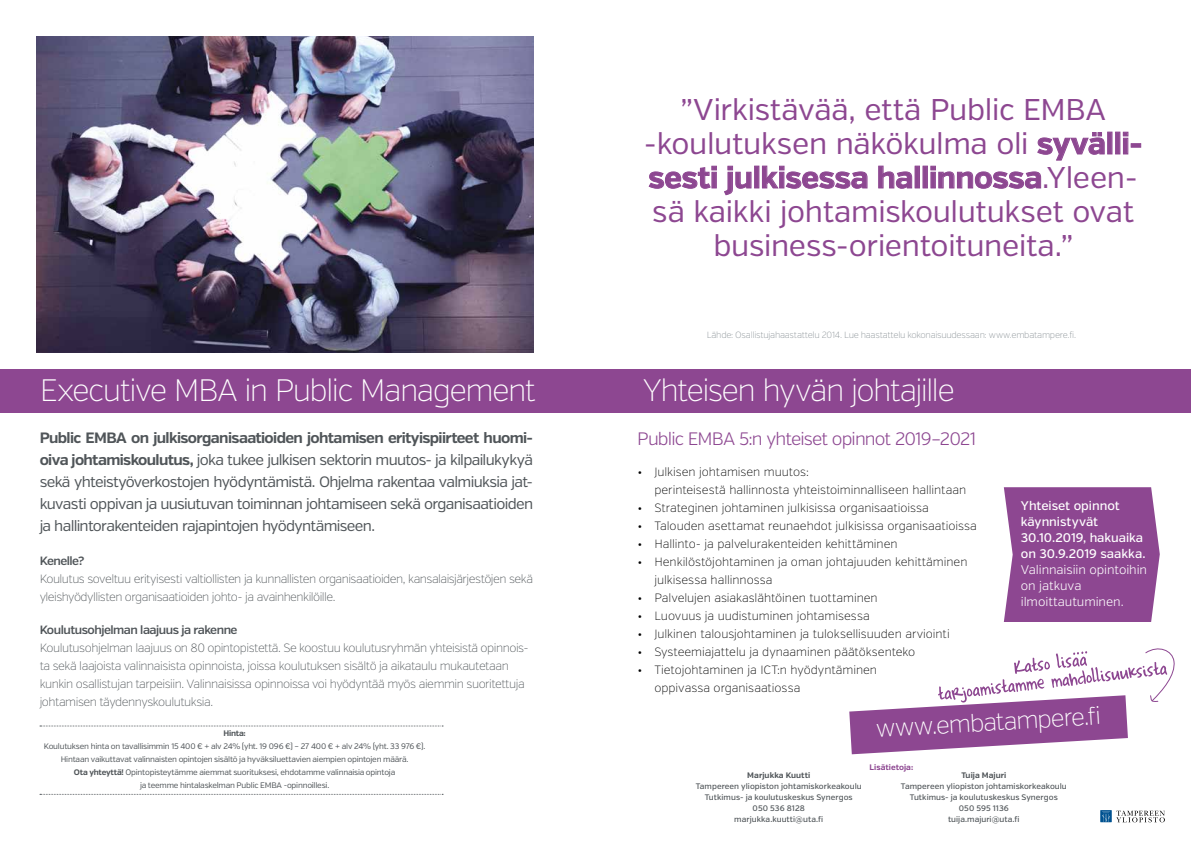
<style>
.page{position:relative;width:1191px;height:842px;background:#fff}
.page>*{position:absolute;margin:0;border:0;box-sizing:border-box;transform-origin:0 0}
.t1{font:200 31px "Verb";letter-spacing:-.055em;color:#fff}
.t2{font:30px/34px "Verb";letter-spacing:-.01em;color:#8d4791;text-align:center}
.t3{font:200 24.6px "Verb";color:#fff}
.t4{font:300 18px "Verb";letter-spacing:-.05em;color:#8d4791}
.t5{font:15px/22px "Verb";letter-spacing:-.045em;color:#505559;text-align:justify}
.t6{font:500 12.5px/16px "Verb";letter-spacing:-.005em;color:#fff}
.t7{font:300 12.5px/16px "Verb";letter-spacing:-.005em;color:#fff}
.t8{font:200 12px/18px "Verb";letter-spacing:-.005em;color:#000}
.t9{font:200 12px/18px "Verb";letter-spacing:-.04em;color:#505559}
.t10{font:600 12px "Verb";letter-spacing:-.04em;color:#505559}
.t11{font:200 9px "Verb";letter-spacing:-.03em;color:#868e93}
.t12{font:8px/13px "Verb";letter-spacing:-.025em;color:#505559;text-align:center}
.t13{font:500 8px/11px "Verb";letter-spacing:.005em;color:#505559;text-align:center}
.t14{font:700 8px "Verb";letter-spacing:.005em;color:#505559}
.t15{font:700 8px "Verb";letter-spacing:.005em;color:#8d4791}
.s1{font-weight:700}
</style>
<div class="page">
<img style="left:36px;top:36px;width:497px;height:317px">
<div style="left:1107px;top:132px;width:5px;height:22px;border:1px solid #8d4791"></div>
<div style="left:1115px;top:132px;width:5px;height:22px;border:1px solid #8d4791"></div>
<svg style="left:1122px;top:132px;width:6px;height:22px"></svg>
<div style="left:1131px;top:143px;width:10px;height:4px;border:1px solid #8d4791"></div>
<svg style="left:648px;top:166px;width:69px;height:23px"></svg>
<svg style="left:724px;top:166px;width:27px;height:29px"></svg>
<div style="left:754px;top:166px;width:5px;height:22px;border:1px solid #8d4791"></div>
<svg style="left:762px;top:166px;width:105px;height:23px"></svg>
<svg style="left:878px;top:166px;width:34px;height:23px"></svg>
<div style="left:915px;top:166px;width:4px;height:22px;border:1px solid #8d4791"></div>
<svg style="left:930px;top:132px;width:174px;height:57px"></svg>
<div style="left:0;top:369px;width:1191px;height:44px;background:#8d4791"></div>
<div style="left:1003px;top:487px;width:156px;height:135px;background:#8d4791"></div>
<svg style="left:849px;top:648px;width:326px;height:106px"></svg>
<svg style="left:40px;top:726px;width:403px;height:1px"></svg>
<svg style="left:40px;top:794px;width:403px;height:1px"></svg>
<svg style="left:1116px;top:811px;width:48px;height:11px"></svg>
<div style="left:1100px;top:810px;width:11px;height:12px;background:#005291"></div>
<svg style="left:1102px;top:811px;width:8px;height:11px"></svg>
<h2 class="t2" style="left:644px;top:93px;width:500px">”Virkistävää, että Public EMBA -koulutuksen näkökulma oli <span class="s1">syvälli&shy;sesti julkisessa hallinnossa</span>.Yleen&shy;sä kaikki johtamiskoulutukset ovat business-orientoituneita.”</h2>
<p class="t11" style="left:706px;top:330px;width:371px">Lähde: Osallistujahaastattelu 2014. Lue haastattelu kokonaisuudessaan: www.embatampere.fi.</p>
<h1 class="t1" style="left:40px;top:372px;width:497px">Executive MBA in Public Management</h1>
<h1 class="t1" style="left:642px;top:372px;width:314px">Yhteisen hyvän johtajille</h1>
<p class="t5" style="left:40px;top:427px;width:495px"><span class="s1">Public EMBA on julkisorganisaatioiden johtamisen erityispiirteet huomi&shy;oiva johtamiskoulutus,</span> joka tukee julkisen sektorin muutos- ja kilpailukykyä sekä yhteistyöverkostojen hyödyntämistä. Ohjelma rakentaa valmiuksia jat&shy;kuvasti oppivan ja uusiutuvan toiminnan johtamiseen sekä organisaatioiden ja hallintorakenteiden rajapintojen hyödyntämiseen.</p>
<h3 class="t4" style="left:637px;top:428px;width:340px">Public EMBA 5:n yhteiset opinnot 2019–2021</h3>
<p class="t8" style="left:654px;top:463px;width:313px;text-indent:-17px">• Julkisen johtamisen muutos:<br>perinteisestä hallinnosta yhteistoiminnalliseen hallintaan</p>
<p class="t8" style="left:637px;top:499px;width:293px">• Strateginen johtaminen julkisissa organisaatioissa</p>
<p class="t8" style="left:637px;top:517px;width:341px">• Talouden asettamat reunaehdot julkisissa organisaatioissa</p>
<p class="t8" style="left:637px;top:535px;width:262px">• Hallinto- ja palvelurakenteiden kehittäminen</p>
<p class="t8" style="left:654px;top:553px;width:315px;text-indent:-17px">• Henkilöstöjohtaminen ja oman johtajuuden kehittäminen julkisessa hallinnossa</p>
<p class="t8" style="left:637px;top:589px;width:242px">• Palvelujen asiakaslähtöinen tuottaminen</p>
<p class="t8" style="left:637px;top:607px;width:234px">• Luovuus ja uudistuminen johtamisessa</p>
<p class="t8" style="left:637px;top:625px;width:314px">• Julkinen talousjohtaminen ja tuloksellisuuden arviointi</p>
<p class="t8" style="left:637px;top:643px;width:279px">• Systeemiajattelu ja dynaaminen päätöksenteko</p>
<p class="t8" style="left:654px;top:661px;width:224px;text-indent:-17px">• Tietojohtaminen ja ICT:n hyödyntäminen oppivassa organisaatiossa</p>
<p class="t6" style="left:1020px;top:498px;width:126px">Yhteiset opinnot käynnistyvät<br>30.10.2019, hakuaika on 30.9.2019 saakka.</p>
<p class="t7" style="left:1020px;top:562px;width:128px">Valinnaisiin opintoihin on jatkuva ilmoittautuminen.</p>
<p class="t10" style="left:40px;top:554px;width:46px">Kenelle?</p>
<p class="t9" style="left:40px;top:570px;width:495px">Koulutus soveltuu erityisesti valtiollisten ja kunnallisten organisaatioiden, kansalaisjärjestöjen sekä yleishyödyllisten organisaatioiden johto- ja avainhenkilöille.</p>
<p class="t10" style="left:40px;top:622px;width:199px">Koulutusohjelman laajuus ja rakenne</p>
<p class="t9" style="left:40px;top:639px;width:490px">Koulutusohjelman laajuus on 80 opintopistettä. Se koostuu koulutusryhmän yhteisistä opinnois&shy;ta sekä laajoista valinnaisista opinnoista, joissa koulutuksen sisältö ja aikataulu mukautetaan kunkin osallistujan tarpeisiin. Valinnaisissa opinnoissa voi hyödyntää myös aiemmin suoritettuja johtamisen täydennyskoulutuksia.</p>
<p class="t14" style="left:223px;top:728px;width:24px">Hinta:</p>
<p class="t12" style="left:44px;top:739px;width:383px">Koulutuksen hinta on tavallisimmin 15 400 € + alv 24% (yht. 19 096 €) – 27 400 € + alv 24% (yht. 33 976 €).<br>Hintaan vaikuttavat valinnaisten opintojen sisältö ja hyväksiluettavien aiempien opintojen määrä.<br><span class="s1">Ota yhteyttä!</span> Opintopisteytämme aiemmat suorituksesi, ehdotamme valinnaisia opintoja<br>ja teemme hintalaskelman Public EMBA -opinnoillesi.</p>
<h3 class="t3" style="left:875px;top:713px;width:227px;rotate:-3deg">www.embatampere.fi</h3>
<p class="t15" style="left:869px;top:762px;width:45px">Lisätietoja:</p>
<p class="t14" style="left:747px;top:770px;width:64px">Marjukka Kuutti</p>
<p class="t13" style="left:695px;top:781px;width:167px">Tampereen yliopiston johtamiskorkeakoulu<br>Tutkimus- ja koulutuskeskus Synergos<br>050 536 8128<br>marjukka.kuutti@uta.fi</p>
<p class="t14" style="left:961px;top:770px;width:47px">Tuija Majuri</p>
<p class="t13" style="left:901px;top:781px;width:167px">Tampereen yliopiston johtamiskorkeakoulu<br>Tutkimus- ja koulutuskeskus Synergos<br>050 595 1136<br>tuija.majuri@uta.fi</p>
</div>
